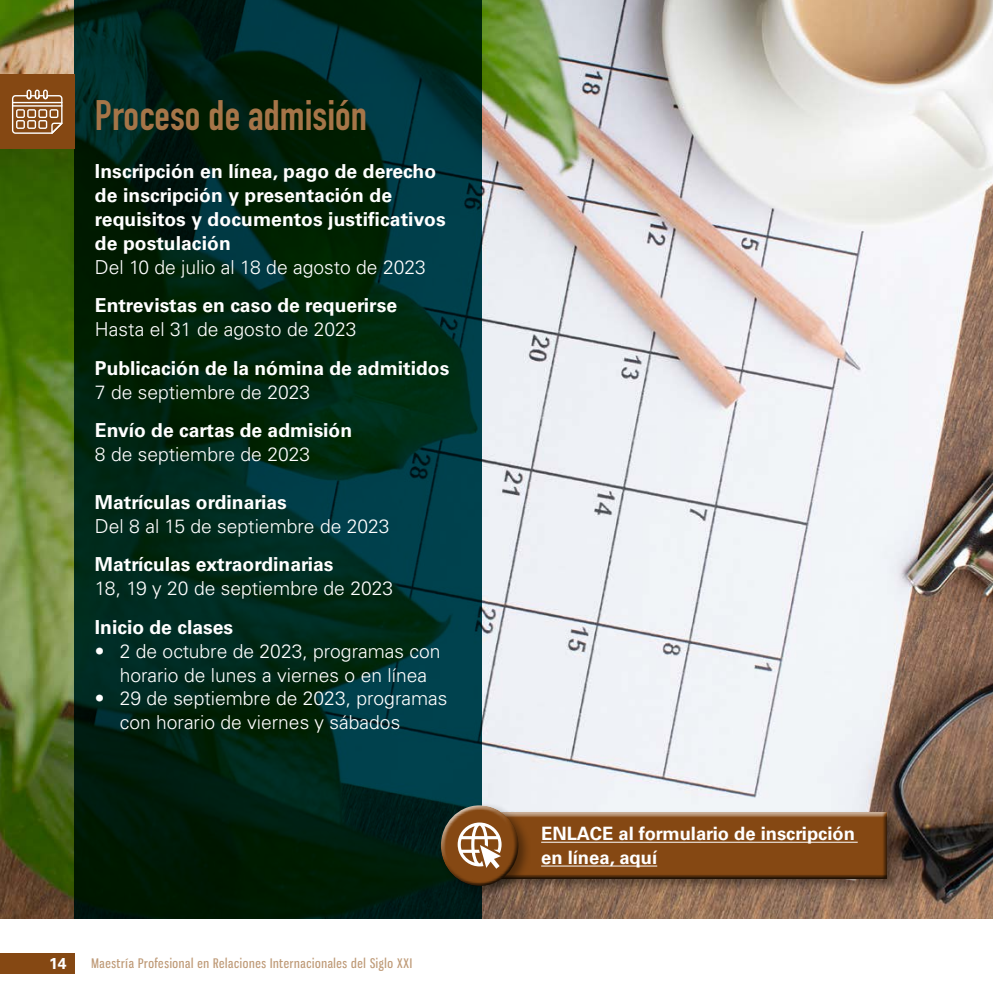
<style>
.page{position:relative;width:993px;height:993px;background:#fff}
.page>*{position:absolute;margin:0;border:0;box-sizing:border-box;transform-origin:0 0}
.t1{font:700 42px "DIN Condensed";color:#a67548}
.t2{font:300 19.25px/23.8px "Univers LT Std";color:#fff;text-align:center}
.t3{font:700 19.25px/23.8px "Univers LT Std";color:#fff}
.t4{font:700 18.38px/23.8px "Univers LT Std";color:#fff}
.t5{font:700 15.75px "Univers LT Std";color:#fff}
.t6{font:13.12px "Gnuolane Rg";letter-spacing:.05em;color:#be9976}
</style>
<div class="page">
<div style="left:0;top:952px;width:74px;height:21px;background:#854813"></div>
<img style="left:0;top:0;width:992px;height:918px">
<svg style="left:74px;top:0;width:407px;height:918px;background:#00281b"></svg>
<div style="left:0;top:74px;width:74px;height:75px;background:#854813"></div>
<svg style="left:12px;top:90px;width:51px;height:44px"></svg>
<div style="left:476px;top:809px;width:423px;height:83px;background:#000;opacity:.4"></div>
<div style="left:474px;top:806px;width:416px;height:73px;background:#fff;opacity:.75"></div>
<div style="left:476px;top:809px;width:415px;height:70px;background:#000;opacity:.75"></div>
<div style="left:437px;top:801px;width:94px;height:97px;background:#000;opacity:.4"></div>
<div style="left:435px;top:799px;width:81px;height:67px;background:#fff;opacity:.75"></div>
<div style="left:441px;top:816px;width:83px;height:70px;background:#000;opacity:.75"></div>
<hr style="left:541px;top:841px;width:316px;height:1px;background:#fff">
<hr style="left:541px;top:865px;width:116px;height:1px;background:#fff">
<svg style="left:457px;top:822px;width:44px;height:46px"></svg>
<h1 class="t1" style="left:95px;top:87px;width:273px">Proceso de admisión</h1>
<p class="t3" style="left:95px;top:160px;width:352px">Inscripción en línea, pago de derecho de inscripción y presentación de requisitos y documentos justificativos de postulación</p>
<p class="t2" style="left:95px;top:255px;width:332px">Del 10 de julio al 18 de agosto de 2023</p>
<p class="t3" style="left:95px;top:294px;width:303px">Entrevistas en caso de requerirse</p>
<p class="t2" style="left:95px;top:317px;width:263px">Hasta el 31 de agosto de 2023</p>
<p class="t3" style="left:95px;top:356px;width:356px">Publicación de la nómina de admitidos</p>
<p class="t2" style="left:95px;top:380px;width:217px">7 de septiembre de 2023</p>
<p class="t3" style="left:95px;top:418px;width:259px">Envío de cartas de admisión</p>
<p class="t2" style="left:95px;top:442px;width:217px">8 de septiembre de 2023</p>
<p class="t3" style="left:95px;top:490px;width:193px">Matrículas ordinarias</p>
<p class="t2" style="left:95px;top:513px;width:296px">Del 8 al 15 de septiembre de 2023</p>
<p class="t3" style="left:95px;top:552px;width:240px">Matrículas extraordinarias</p>
<p class="t2" style="left:95px;top:576px;width:299px">18, 19 y 20 de septiembre de 2023</p>
<p class="t3" style="left:95px;top:615px;width:140px">Inicio de clases</p>
<p class="t2" style="left:95px;top:638px;width:347px">• 2 de octubre de 2023, programas con horario de lunes a viernes o en línea</p>
<p class="t2" style="left:120px;top:686px;width:329px;text-align:left;text-indent:-25px">• 29 de septiembre de 2023, programas con horario de viernes y sábados</p>
<p class="t5" style="left:49px;top:953px;width:19px">14</p>
<p class="t6" style="left:92px;top:954px;width:322px">Maestría Profesional en Relaciones Internacionales del Siglo XXI</p>
<p class="t4" style="left:541px;top:821px;width:315px">ENLACE al formulario de inscripción en línea, aquí</p>
</div>
